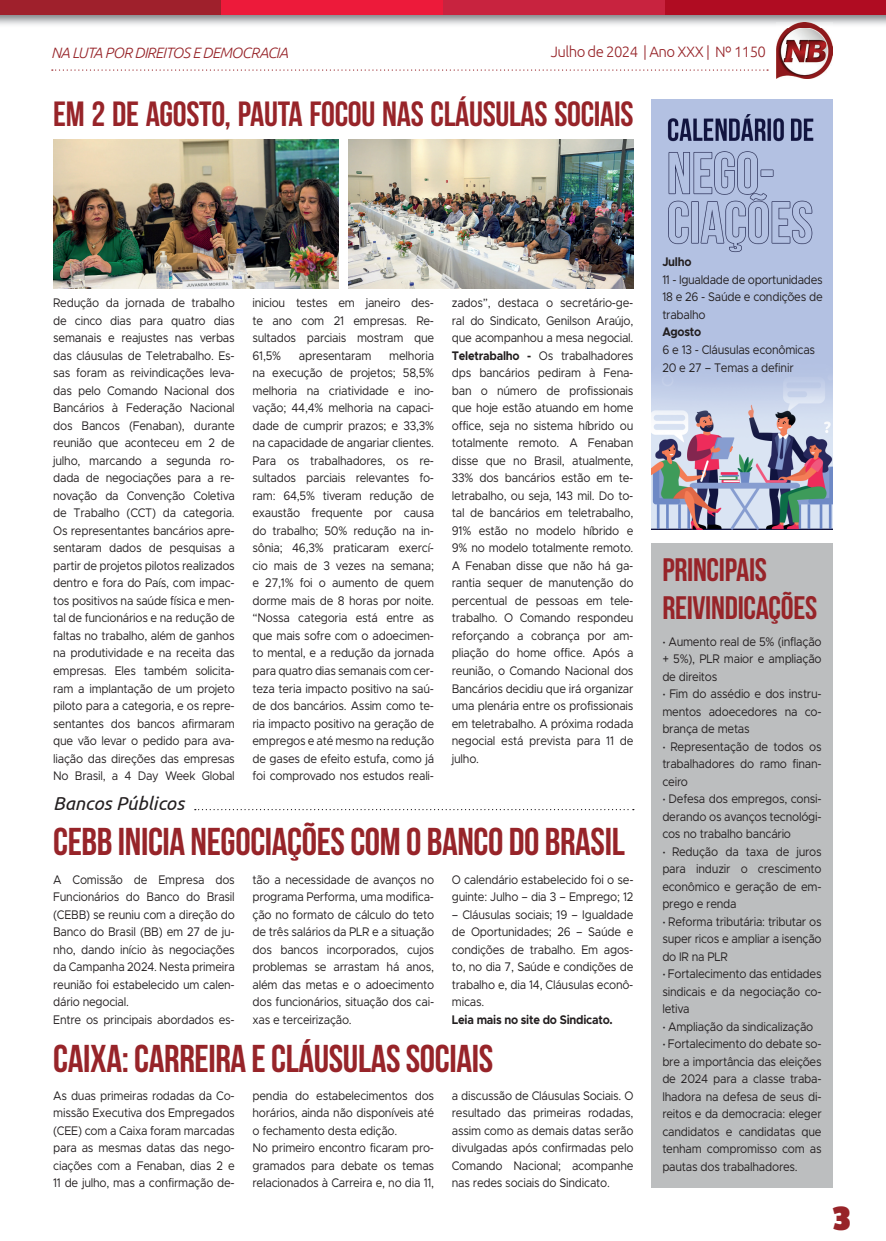
<style>
.page{position:relative;width:886px;height:1241px;background:#fff}
.page>*{position:absolute;margin:0;border:0;box-sizing:border-box;transform-origin:0 0}
.t1{font:700 38.75px "Bebas Neue";letter-spacing:-.01em;color:#972429}
.t2{font:700 37.5px "Passion One";color:#972429}
.t3{font:700 35px "Bebas Neue";letter-spacing:-.01em;color:#972429}
.t4{font:700 32.5px/37.5px "Bebas Neue";letter-spacing:-.01em;color:#972429}
.t5{font:italic 18.75px "Ubuntu";color:#231f20}
.t6{font:italic 300 15px "Ubuntu";letter-spacing:-.04em;color:#972429}
.t7{font:300 15px "Ubuntu";letter-spacing:-.04em;color:#972429}
.t8{font:12.5px/17.5px "Metropolis";letter-spacing:-.02em;color:#231f20;text-align:justify;scale:.9 1}
.t9{font:700 12.5px "Metropolis";letter-spacing:-.02em;color:#231f20;scale:.9 1}
.s1{font-weight:700}
.s2{font-family:"Montserrat"}
</style>
<div class="page">
<img style="left:0;top:14px;width:886px;height:11px">
<div style="left:0;top:0;width:221px;height:14px;background:#9f202c"></div>
<div style="left:664px;top:0;width:222px;height:14px;background:#b00c22"></div>
<div style="left:443px;top:0;width:221px;height:14px;background:#c8233f"></div>
<div style="left:221px;top:0;width:222px;height:14px;background:#ed1a3a"></div>
<img style="left:777px;top:22px;width:56px;height:56px">
<svg style="left:52px;top:69px;width:716px;height:2px"></svg>
<div style="left:651px;top:543px;width:182px;height:644px;background:#bcbebf"></div>
<svg style="left:195px;top:809px;width:439px;height:1px"></svg>
<img style="left:651px;top:99px;width:182px;height:431px">
<img style="left:53px;top:139px;width:285px;height:150px">
<img style="left:348px;top:139px;width:285px;height:150px">
<p class="t6" style="left:51px;top:43px;width:238px">NA LUTA POR DIREITOS E DEMOCRACIA</p>
<p class="t7" style="left:551px;top:43px;width:217px">Julho de 2024 | Ano XXX | Nº 1150</p>
<h3 class="t3" style="left:53px;top:94px;width:582px">EM 2 DE AGOSTO, PAUTA FOCOU NAS CLÁUSULAS SOCIAIS</h3>
<p class="t8" style="left:53px;top:294px;width:203px">Redução da jornada de trabalho de cinco dias para quatro dias semanais e reajustes nas verbas das cláusulas de Teletrabalho. Es&shy;sas foram as reivindicações leva&shy;das pelo Comando Nacional dos Bancários à Federação Nacional dos Bancos (Fenaban), durante reunião que aconteceu em 2 de julho, marcando a segunda ro&shy;dada de negociações para a re&shy;novação da Convenção Coletiva de Trabalho (CCT) da categoria.<br>Os representantes bancários apre&shy;sentaram dados de pesquisas a partir de projetos pilotos realizados dentro e fora do País, com impac&shy;tos positivos na saúde física e men&shy;tal de funcionários e na redução de faltas no trabalho, além de ganhos na produtividade e na receita das empresas. Eles também solicita&shy;ram a implantação de um projeto piloto para a categoria, e os repre&shy;sentantes dos bancos afirmaram que vão levar o pedido para ava&shy;liação das direções das empresas No Brasil, a 4 Day Week Global</p>
<h3 class="t5" style="left:53px;top:792px;width:132px">Bancos Públicos</h3>
<p class="t8" style="left:252px;top:294px;width:203px">iniciou testes em janeiro des&shy;te ano com 21 empresas. Re&shy;sultados parciais mostram que 61,5%</p>
<p class="t8" style="left:252px;top:346px;width:203px;text-indent:137px">melhoria na execução de projetos; 58,5% melhoria na criatividade e ino&shy;vação; 44,4% melhoria na capaci&shy;dade de cumprir prazos; e 33,3% na capacidade de angariar clientes.<br>Para os trabalhadores, os re&shy;sultados parciais relevantes fo&shy;ram: 64,5% tiveram redução de exaustão frequente por causa do trabalho; 50% redução na in&shy;sônia; 46,3% praticaram exercí&shy;cio mais de 3 vezes na semana; e 27,1% foi o aumento de quem dorme mais de 8 horas por noite. “Nossa categoria está entre as que mais sofre com o adoecimen&shy;to mental, e a redução da jornada para quatro dias semanais com cer&shy;teza teria impacto positivo na saú&shy;de dos bancários. Assim como te&shy;ria impacto positivo na geração de empregos e até mesmo na redução de gases de efeito estufa, como já foi comprovado nos estudos reali-</p>
<p class="t8" style="left:299px;top:346px;width:82px">apresentaram</p>
<p class="t8" style="left:452px;top:294px;width:203px">zados”, destaca o secretário-ge&shy;ral do Sindicato, Genilson Araújo, que acompanhou a mesa negocial.<br><span class="s1">Teletrabalho -</span> Os trabalhadores dps bancários pediram à Fena&shy;ban o número de profissionais que hoje estão atuando em home office, seja no sistema híbrido ou totalmente remoto. A Fenaban disse que no Brasil, atualmente, 33% dos bancários estão em te&shy;letrabalho, ou seja, 143 mil. Do to&shy;tal de bancários em teletrabalho, 91% estão no modelo híbrido e 9% no modelo totalmente remoto.<br>A Fenaban disse que não há ga&shy;rantia sequer de manutenção do percentual de pessoas em tele&shy;trabalho. O Comando respondeu reforçando a cobrança por am&shy;pliação do home office. Após a reunião, o Comando Nacional dos Bancários decidiu que irá organizar uma plenária entre os profissionais em teletrabalho. A próxima rodada negocial está prevista para 11 de julho.</p>
<h1 class="t1" style="left:53px;top:820px;width:573px">CEBB INICIA NEGOCIAÇÕES COM O BANCO DO BRASIL</h1>
<p class="t8" style="left:53px;top:870px;width:203px;text-align:left">A Comissão de Empresa dos<br>Funcionários do Banco do Brasil (CEBB) se reuniu com a direção do<br>Banco do Brasil (BB) em 27 de ju&shy;nho, dando início às negociações da Campanha 2024. Nesta primeira reunião foi estabelecido um calen&shy;dário negocial.<br>Entre os principais abordados es-</p>
<p class="t8" style="left:252px;top:870px;width:203px">tão a necessidade de avanços no programa Performa, uma modifica&shy;ção no formato de cálculo do teto de três salários da PLR e a situação dos bancos incorporados, cujos problemas se arrastam há anos, além das metas e o adoecimento dos funcionários, situação dos cai&shy;xas e terceirização.</p>
<p class="t8" style="left:452px;top:870px;width:203px">O calendário estabelecido foi o se&shy;guinte: Julho – dia 3 – Emprego; 12</p>
<p class="t8" style="left:452px;top:905px;width:203px">– Cláusulas sociais; 19 – Igualdade de Oportunidades; 26 – Saúde e condições de trabalho. Em agos&shy;to, no dia 7, Saúde e condições de trabalho e, dia 14, Cláusulas econô&shy;micas.</p>
<p class="t9" style="left:452px;top:1011px;width:180px">Leia mais no site do Sindicato.</p>
<h1 class="t1" style="left:53px;top:1036px;width:442px">CAIXA: CARREIRA E CLÁUSULAS SOCIAIS</h1>
<p class="t8" style="left:53px;top:1086px;width:203px">As duas primeiras rodadas da Co&shy;missão Executiva dos Empregados (CEE) com a Caixa foram marcadas para as mesmas datas das nego&shy;ciações com a Fenaban, dias 2 e 11 de julho, mas a confirmação de-</p>
<p class="t8" style="left:252px;top:1086px;width:203px;text-align:left">pendia do estabelecimentos dos horários, ainda não disponíveis até o fechamento desta edição.<br>No primeiro encontro ficaram pro&shy;gramados para debate os temas relacionados à Carreira e, no dia 11,</p>
<p class="t8" style="left:452px;top:1086px;width:203px">a discussão de Cláusulas Sociais. O resultado das primeiras rodadas, assim como as demais datas serão divulgadas após confirmadas pelo Comando Nacional; acompanhe nas redes sociais do Sindicato.</p>
<p class="t9" style="left:662px;top:254px;width:34px">Julho</p>
<p class="t8" style="left:662px;top:271px;width:180px">11 - Igualdade de oportunidades 18 e 26 - Saúde e condições de trabalho</p>
<p class="t9" style="left:662px;top:324px;width:45px">Agosto</p>
<p class="t8" style="left:662px;top:341px;width:171px">6 e 13 - Cláusulas econômicas<br>20 e 27 – Temas a definir</p>
<h3 class="t4" style="left:662px;top:551px;width:156px">PRINCIPAIS<br>REIVINDICAÇÕES</h3>
<p class="t8" style="left:662px;top:632px;width:178px"><span class="s2">•</span> Aumento real de 5% (inflação + 5%), PLR maior e ampliação de direitos</p>
<p class="t8" style="left:662px;top:685px;width:178px"><span class="s2">•</span> Fim do assédio e dos instru&shy;mentos adoecedores na co&shy;brança de metas</p>
<p class="t8" style="left:662px;top:737px;width:178px"><span class="s2">•</span> Representação de todos os trabalhadores do ramo finan&shy;ceiro</p>
<p class="t8" style="left:662px;top:790px;width:178px"><span class="s2">•</span> Defesa dos empregos, consi&shy;derando os avanços tecnológi&shy;cos no trabalho bancário</p>
<p class="t8" style="left:662px;top:842px;width:178px"><span class="s2">•</span> Redução da taxa de juros para induzir o crescimento econômico e geração de em&shy;prego e renda</p>
<p class="t8" style="left:662px;top:912px;width:178px"><span class="s2">•</span> Reforma tributária: tributar os super ricos e ampliar a isenção do IR na PLR</p>
<p class="t8" style="left:662px;top:965px;width:178px"><span class="s2">•</span> Fortalecimento das entidades sindicais e da negociação co&shy;letiva</p>
<p class="t8" style="left:662px;top:1017px;width:169px"><span class="s2">•</span> Ampliação da sindicalização</p>
<p class="t8" style="left:662px;top:1035px;width:178px"><span class="s2">•</span> Fortalecimento do debate so&shy;bre a importância das eleições de 2024 para a classe traba&shy;lhadora na defesa de seus di&shy;reitos e da democracia: eleger candidatos e candidatas que tenham compromisso com as pautas dos trabalhadores.</p>
<h2 class="t2" style="left:833px;top:1198px;width:19px">3</h2>
</div>
